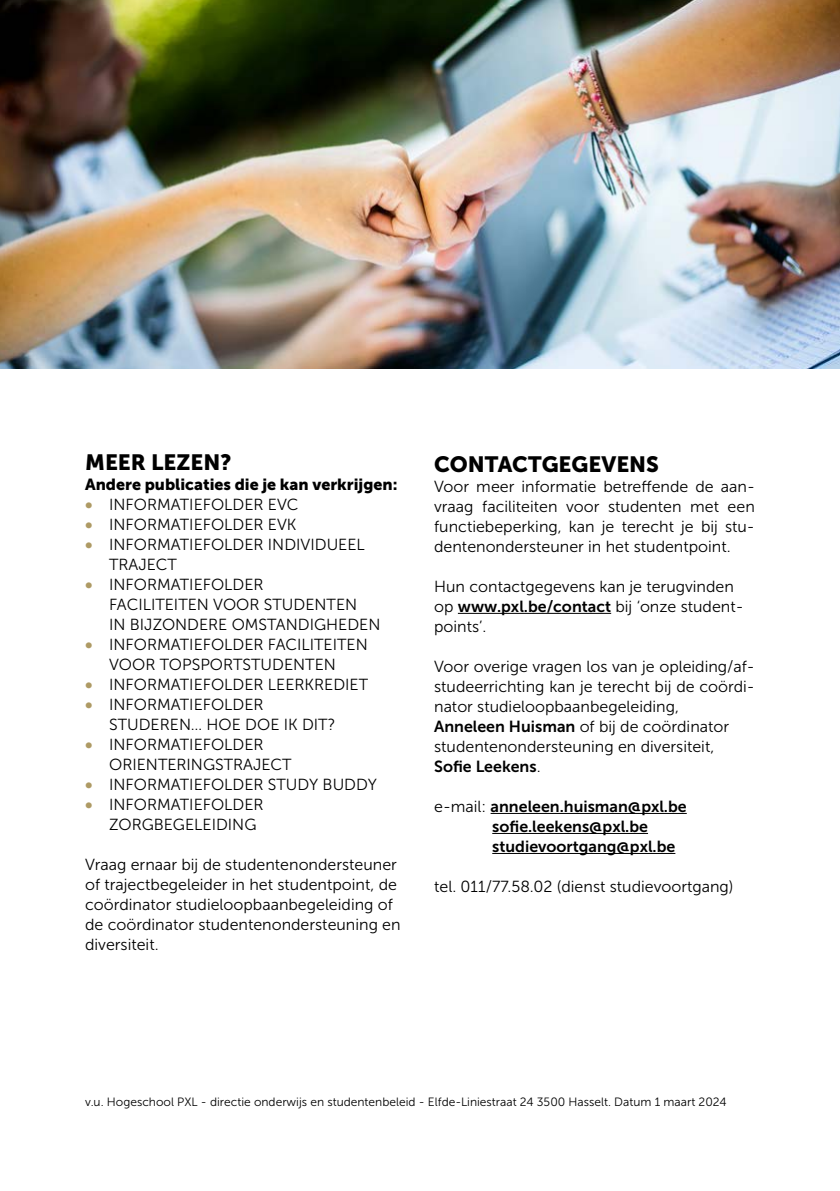
<style>
.page{position:relative;width:840px;height:1191px;background:#fff}
.page>*{position:absolute;margin:0;border:0;box-sizing:border-box;transform-origin:0 0}
.t1{font:22px "Museo Sans 900";color:#000}
.t2{font:16px/20px "Museo Sans 300";color:#000}
.t3{font:16px/20px "Museo Sans 700";color:#000}
.t4{font:16px "Museo Sans 900";color:#000}
.t5{font:12px "Museo Sans 300";color:#000}
.s1{font-family:"Museo Sans 900";color:#ae9a64}
.s2{font-family:"Museo Sans 700"}
.s3{font-family:"Museo Sans 300"}
</style>
<div class="page">
<hr style="left:457px;top:613px;width:153px;height:1px;background:#000">
<hr style="left:490px;top:813px;width:196px;height:1px;background:#000">
<hr style="left:492px;top:833px;width:155px;height:1px;background:#000">
<hr style="left:492px;top:853px;width:183px;height:1px;background:#000">
<img style="left:0;top:0;width:839px;height:369px">
<h1 class="t1" style="left:85px;top:450px;width:148px">MEER LEZEN?</h1>
<p class="t4" style="left:85px;top:475px;width:313px">Andere publicaties die je kan verkrijgen:</p>
<p class="t2" style="left:85px;top:495px;width:215px"><span class="s1">•</span> INFORMATIEFOLDER EVC</p>
<p class="t2" style="left:85px;top:515px;width:213px"><span class="s1">•</span> INFORMATIEFOLDER EVK</p>
<p class="t2" style="left:109px;top:535px;width:257px;text-indent:-24px"><span class="s1">•</span> INFORMATIEFOLDER INDIVIDUEEL<br>TRAJECT</p>
<p class="t2" style="left:109px;top:575px;width:273px;text-indent:-24px"><span class="s1">•</span> INFORMATIEFOLDER<br>FACILITEITEN VOOR STUDENTEN<br>IN BIJZONDERE OMSTANDIGHEDEN</p>
<p class="t2" style="left:85px;top:635px;width:284px;text-align:center"><span class="s1">•</span> INFORMATIEFOLDER FACILITEITEN<br>VOOR TOPSPORTSTUDENTEN</p>
<p class="t2" style="left:85px;top:675px;width:284px"><span class="s1">•</span> INFORMATIEFOLDER LEERKREDIET</p>
<p class="t2" style="left:109px;top:695px;width:228px;text-indent:-24px"><span class="s1">•</span> INFORMATIEFOLDER<br>STUDEREN… HOE DOE IK DIT?</p>
<p class="t2" style="left:109px;top:735px;width:184px;text-indent:-24px"><span class="s1">•</span> INFORMATIEFOLDER<br>ORIENTERINGSTRAJECT</p>
<p class="t2" style="left:85px;top:775px;width:293px"><span class="s1">•</span> INFORMATIEFOLDER STUDY BUDDY</p>
<p class="t2" style="left:109px;top:795px;width:156px;text-indent:-24px"><span class="s1">•</span> INFORMATIEFOLDER<br>ZORGBEGELEIDING</p>
<p class="t2" style="left:85px;top:855px;width:317px">Vraag ernaar bij de studentenondersteuner of trajectbegeleider in het studentpoint, de coördinator studieloopbaanbegeleiding of de coördinator studentenondersteuning en diversiteit.</p>
<h1 class="t1" style="left:434px;top:451px;width:226px">CONTACTGEGEVENS</h1>
<p class="t2" style="left:434px;top:476px;width:322px;text-align:justify">Voor meer informatie betreffende de aan&shy;vraag faciliteiten voor studenten met een functiebeperking, kan je terecht je bij stu&shy;dentenondersteuner in het studentpoint.</p>
<p class="t2" style="left:434px;top:576px;width:311px">Hun contactgegevens kan je terugvinden op <span class="s2">www.pxl.be/contact</span> bij ‘onze student&shy;points’.</p>
<p class="t2" style="left:434px;top:656px;width:322px">Voor overige vragen los van je opleiding/af&shy;studeerrichting kan je terecht bij de coördi&shy;nator studieloopbaanbegeleiding,<br><span class="s2">Anneleen Huisman</span> of bij de coördinator studentenondersteuning en diversiteit,</p>
<p class="t3" style="left:434px;top:756px;width:108px">Sofie Leekens<span class="s3">.</span></p>
<p class="t3" style="left:492px;top:796px;width:196px;text-indent:-58px"><span class="s3">e-mail:</span> anneleen.huisman@pxl.be sofie.leekens@pxl.be studievoortgang@pxl.be</p>
<p class="t2" style="left:434px;top:876px;width:301px">tel. 011/77.58.02 (dienst studievoortgang)</p>
<p class="t5" style="left:85px;top:1095px;width:642px">v.u. Hogeschool PXL - directie onderwijs en studentenbeleid - Elfde-Liniestraat 24 3500 Hasselt. Datum 1 maart 2024</p>
</div>
